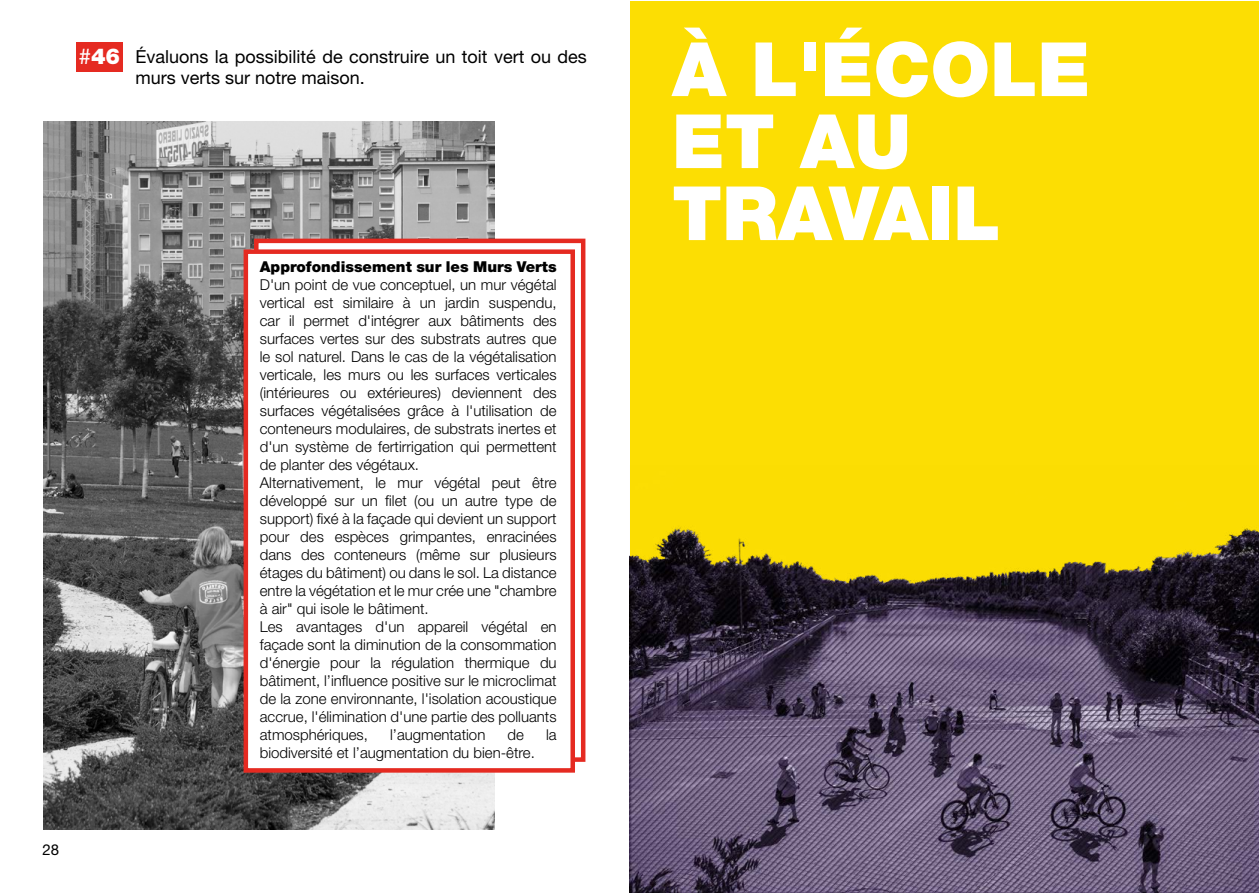
<style>
.page{position:relative;width:1259px;height:893px;background:#fff}
.page>*{position:absolute;margin:0;border:0;box-sizing:border-box;transform-origin:0 0}
.t1{font:900 75px/72px "Helvetica Neue LT Std";color:#fff}
.t2{font:900 21.9px "Helvetica Neue LT Std";color:#fff}
.t3{font:18px/21px "Helvetica Neue LT Std";color:#000}
.t4{font:300 15px/18px "Helvetica Neue LT Std";color:#000}
.t5{font:900 15px "Helvetica Neue LT Std";color:#000}
.t6{font:15px "Helvetica Neue LT Std";color:#000}
.s1{font-weight:400}
</style>
<div class="page">
<img style="left:43px;top:122px;width:451px;height:707px">
<div style="left:76px;top:43px;width:47px;height:29px;background:#e52a21"></div>
<div style="left:254px;top:239px;width:331px;height:523px;background:#fff;border:4px solid #e52a21"></div>
<div style="left:244px;top:249px;width:331px;height:524px;background:#fff;border:4px solid #e52a21"></div>
<div style="left:630px;top:1px;width:629px;height:891px;background:#fcde03"></div>
<img style="left:630px;top:527px;width:629px;height:366px">
<h2 class="t2" style="left:79px;top:43px;width:43px"><span class="s1">#</span>46</h2>
<p class="t3" style="left:135px;top:45px;width:453px">Évaluons la possibilité de construire un toit vert ou des murs verts sur notre maison.</p>
<p class="t6" style="left:43px;top:840px;width:18px">28</p>
<p class="t5" style="left:260px;top:258px;width:298px">Approfondissement sur les Murs Verts</p>
<p class="t4" style="left:260px;top:275px;width:298px">D'un point de vue conceptuel, un mur végétal vertical est similaire à un jardin suspendu, car il permet d'intégrer aux bâtiments des surfaces vertes sur des substrats autres que le sol naturel. Dans le cas de la végétalisation verticale, les murs ou les surfaces verticales (intérieures ou extérieures) deviennent des surfaces végétalisées grâce à l'utilisation de conteneurs modulaires, de substrats inertes et d'un système de fertirrigation qui permettent de planter des végétaux.<br>Alternativement, le mur végétal peut être développé sur un filet (ou un autre type de support) fixé à la façade qui devient un support pour des espèces grimpantes, enracinées dans des conteneurs (même sur plusieurs étages du bâtiment) ou dans le sol. La distance entre la végétation et le mur crée une "chambre à air" qui isole le bâtiment.<br>Les avantages d'un appareil végétal en façade sont la diminution de la consommation d'énergie pour la régulation thermique du bâtiment, l’influence positive sur le microclimat de la zone environnante, l'isolation acoustique accrue, l'élimination d'une partie des polluants atmosphériques,</p>
<p class="t4" style="left:390px;top:725px;width:97px">l’augmentation</p>
<p class="t4" style="left:507px;top:725px;width:18px">de</p>
<p class="t4" style="left:546px;top:725px;width:12px">la</p>
<p class="t4" style="left:260px;top:743px;width:277px">biodiversité et l’augmentation du bien-être.</p>
<h1 class="t1" style="left:672px;top:33px;width:420px">À L'ÉCOLE<br>ET AU<br>TRAVAIL</h1>
</div>
